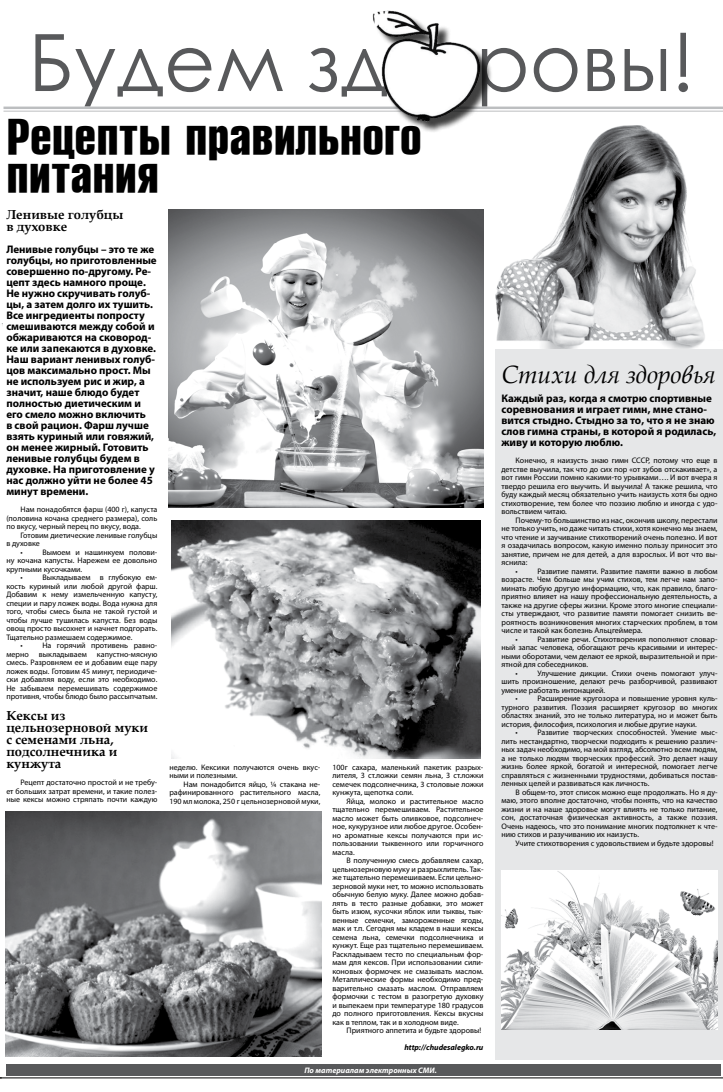
<style>
.page{position:relative;width:723px;height:1092px;background:#fff}
.page>*{position:absolute;margin:0;border:0;box-sizing:border-box;transform-origin:0 0}
.t1{font:79.1px "Century Gothic";color:#58595b}
.t2{font:700 45px/38px "a Rubrica Caxa";color:#000}
.t3{font:italic 25px "Book Antiqua";color:#000}
.t4{font:700 13px/12px "Book Antiqua";color:#000}
.t5{font:700 11px/11px "Myriad Pro";color:#000}
.t6{font:8px/8.5px "Myriad Pro";color:#000;text-align:justify}
.t7{font:italic 700 8px "Myriad Pro";color:#fff}
.t8{font:italic 700 8px "Myriad Pro";color:#000}
</style>
<div class="page">
<hr style="left:0;top:1077px;width:723px;height:1px;background:#000">
<img style="left:449px;top:125px;width:256px;height:334px">
<div style="left:495px;top:349px;width:228px;height:711px;background:#e6e7e8"></div>
<div style="left:6px;top:1063px;width:714px;height:12px;background:#58595b"></div>
<hr style="left:4px;top:106px;width:719px;height:3px;background:#bcbec0">
<hr style="left:4px;top:111px;width:719px;height:1px;background:#bcbec0">
<img style="left:358px;top:10px;width:135px;height:142px">
<img style="left:501px;top:870px;width:216px;height:159px">
<img style="left:171px;top:520px;width:309px;height:238px">
<img style="left:6px;top:811px;width:315px;height:245px">
<img style="left:168px;top:210px;width:315px;height:297px">
<h1 class="t1" style="left:29px;top:7px;width:668px">Будем зд ровы!</h1>
<h2 class="t2" style="left:6px;top:120px;width:417px">Рецепты правильного питания</h2>
<h3 class="t4" style="left:6px;top:209px;width:118px">Ленивые голубцы в духовке</h3>
<p class="t5" style="left:6px;top:244px;width:152px">Ленивые голубцы – это те же голубцы, но приготовленные совершенно по-другому. Ре&shy;цепт здесь намного проще.<br>Не нужно скручивать голуб&shy;цы, а затем долго их тушить.<br>Все ингредиенты попросту смешиваются между собой и обжариваются на сковород&shy;ке или запекаются в духовке.<br>Наш вариант ленивых голуб&shy;цов максимально прост. Мы не используем рис и жир, а значит, наше блюдо будет полностью диетическим и его смело можно включить<br>в свой рацион. Фарш лучше взять куриный или говяжий, он менее жирный. Готовить ленивые голубцы будем в духовке. На приготовление у нас должно уйти не более 45 минут времени.</p>
<p class="t6" style="left:6px;top:505px;width:153px;text-indent:14px">Нам понадобятся фарш (400 г), капуста (половина кочана среднего размера), соль по вкусу, черный перец по вкусу, вода.</p>
<p class="t6" style="left:21px;top:531px;width:138px">Готовим диетические ленивые голубцы</p>
<p class="t6" style="left:6px;top:539px;width:35px">в духовке</p>
<p class="t6" style="left:21px;top:548px;width:4px">•</p>
<p class="t6" style="left:42px;top:548px;width:116px">Вымоем и нашинкуем полови-</p>
<p class="t6" style="left:6px;top:556px;width:152px">ну кочана капусты. Нарежем ее довольно</p>
<p class="t6" style="left:6px;top:565px;width:77px">крупными кусочками.</p>
<p class="t6" style="left:21px;top:573px;width:4px">•</p>
<p class="t6" style="left:42px;top:573px;width:116px">Выкладываем в глубокую ем-</p>
<p class="t6" style="left:6px;top:582px;width:153px">кость куриный или любой другой фарш.</p>
<p class="t6" style="left:6px;top:590px;width:153px">Добавим к нему измельченную капусту,</p>
<p class="t6" style="left:6px;top:599px;width:153px">специи и пару ложек воды. Вода нужна для</p>
<p class="t6" style="left:6px;top:607px;width:153px">того, чтобы смесь была не такой густой и</p>
<p class="t6" style="left:6px;top:616px;width:152px">чтобы лучше тушилась капуста. Без воды</p>
<p class="t6" style="left:6px;top:624px;width:153px">овощ просто высохнет и начнет подгорать.</p>
<p class="t6" style="left:6px;top:633px;width:127px">Тщательно размешаем содержимое.</p>
<p class="t6" style="left:21px;top:641px;width:4px">•</p>
<p class="t6" style="left:42px;top:641px;width:116px">На горячий противень равно-</p>
<p class="t6" style="left:6px;top:650px;width:24px">мерно</p>
<p class="t6" style="left:39px;top:650px;width:49px">выкладываем</p>
<p class="t6" style="left:6px;top:650px;width:153px;text-indent:91px">капустно-мясную смесь. Разровняем ее и добавим еще пару ложек воды. Готовим 45 минут, периодиче&shy;ски добавляя воду, если это необходимо.<br>Не забываем перемешивать содержимое противня, чтобы блюдо было рассыпчатым.</p>
<h3 class="t4" style="left:6px;top:709px;width:143px">Кексы из цельнозерновой муки с семенами льна, подсолнечника и кунжута</h3>
<p class="t6" style="left:6px;top:778px;width:153px;text-indent:14px">Рецепт достаточно простой и не требу&shy;ет больших затрат времени, и такие полез&shy;ные кексы можно стряпать почти каждую</p>
<p class="t6" style="left:169px;top:762px;width:152px">неделю. Кексики получаются очень вкус&shy;ными и полезными.</p>
<p class="t6" style="left:169px;top:779px;width:153px;text-indent:14px">Нам понадобится яйцо, ¼ стакана не&shy;рафинированного растительного масла, 190 мл молока, 250 г цельнозерновой муки,</p>
<p class="t6" style="left:332px;top:762px;width:153px">100г сахара, маленький пакетик разрых&shy;лителя, 3 ст.ложки семян льна, 3 ст.ложки семечек подсолнечника, 3 столовые ложки кунжута, щепотка соли.</p>
<p class="t6" style="left:332px;top:796px;width:153px;text-indent:14px">Яйца, молоко и растительное масло тщательно перемешиваем. Растительное масло может быть оливковое, подсолнеч&shy;ное, кукурузное или любое другое. Особен&shy;но ароматные кексы получаются при ис&shy;пользовании тыквенного или горчичного масла.</p>
<p class="t6" style="left:332px;top:856px;width:153px;text-indent:14px">В полученную смесь добавляем сахар, цельнозерновую муку и разрыхлитель. Так&shy;же тщательно перемешиваем. Если цельно&shy;зерновой муки нет, то можно использовать обычную белую муку. Далее можно добав&shy;лять в тесто разные добавки, это может быть изюм, кусочки яблок или тыквы, тык&shy;венные семечки, замороженные ягоды, мак и т.п. Сегодня мы кладем в наши кексы семена льна, семечки подсолнечника и кунжут. Еще раз тщательно перемешиваем.<br>Раскладываем тесто по специальным фор&shy;мам для кексов. При использовании сили&shy;коновых формочек не смазывать маслом.<br>Металлические формы необходимо пред&shy;варительно смазать маслом. Отправляем формочки с тестом в разогретую духовку и выпекаем при температуре 180 градусов до полного приготовления. Кексы вкусны как в теплом, так и в холодном виде.</p>
<p class="t6" style="left:347px;top:1026px;width:136px">Приятного аппетита и будьте здоровы!</p>
<p class="t8" style="left:404px;top:1042px;width:81px">http://chudesalegko.ru</p>
<p class="t7" style="left:304px;top:1064px;width:134px">По материалам электронных СМИ.</p>
<h3 class="t3" style="left:501px;top:356px;width:216px">Стихи для здоровья</h3>
<h3 class="t5" style="left:501px;top:392px;width:216px">Каждый раз, когда я смотрю спортивные соревнования и играет гимн, мне стано&shy;вится стыдно. Стыдно за то, что я не знаю слов гимна страны, в которой я родилась, живу и которую люблю.</h3>
<p class="t6" style="left:501px;top:456px;width:218px;text-indent:14px">Конечно, я наизусть знаю гимн СССР, потому что еще в детстве выучила, так что до сих пор «от зубов отскакивает», а вот гимн России помню какими-то урывками…. И вот вчера я твердо решила его выучить. И выучила! А также решила, что буду каждый месяц обязательно учить наизусть хотя бы одно стихотворение, тем более что поэзию люблю и иногда с удо&shy;вольствием читаю.</p>
<p class="t6" style="left:516px;top:515px;width:203px">Почему-то большинство из нас, окончив школу, перестали</p>
<p class="t6" style="left:501px;top:524px;width:218px">не только учить, но даже читать стихи, хотя конечно мы знаем,</p>
<p class="t6" style="left:501px;top:532px;width:217px">что чтение и заучивание стихотворений очень полезно. И вот</p>
<p class="t6" style="left:501px;top:541px;width:217px">я озадачилась вопросом, какую именно пользу приносит это</p>
<p class="t6" style="left:501px;top:549px;width:217px">занятие, причем не для детей, а для взрослых. И вот что вы-</p>
<p class="t6" style="left:501px;top:558px;width:27px">яснила:</p>
<p class="t6" style="left:516px;top:566px;width:4px">•</p>
<p class="t6" style="left:537px;top:566px;width:182px">Развитие памяти. Развитие памяти важно в любом</p>
<p class="t6" style="left:501px;top:575px;width:217px">возрасте. Чем больше мы учим стихов, тем легче нам запо-</p>
<p class="t6" style="left:501px;top:583px;width:218px">минать любую другую информацию, что, как правило, благо-</p>
<p class="t6" style="left:501px;top:592px;width:218px">приятно влияет на нашу профессиональную деятельность, а</p>
<p class="t6" style="left:501px;top:600px;width:218px">также на другие сферы жизни. Кроме этого многие специали-</p>
<p class="t6" style="left:501px;top:609px;width:217px">сты утверждают, что развитие памяти помогает снизить ве-</p>
<p class="t6" style="left:501px;top:617px;width:218px">роятность возникновения многих старческих проблем, в том</p>
<p class="t6" style="left:501px;top:626px;width:143px">числе и такой как болезнь Альцгеймера.</p>
<p class="t6" style="left:516px;top:634px;width:4px">•</p>
<p class="t6" style="left:537px;top:634px;width:182px">Развитие речи. Стихотворения пополняют словар-</p>
<p class="t6" style="left:501px;top:643px;width:218px">ный запас человека, обогащают речь красивыми и интерес-</p>
<p class="t6" style="left:501px;top:651px;width:217px">ными оборотами, чем делают ее яркой, выразительной и при-</p>
<p class="t6" style="left:501px;top:660px;width:88px">ятной для собеседников.</p>
<p class="t6" style="left:516px;top:668px;width:4px">•</p>
<p class="t6" style="left:537px;top:668px;width:181px">Улучшение дикции. Стихи очень помогают улуч-</p>
<p class="t6" style="left:501px;top:677px;width:218px">шить произношение, делают речь разборчивой, развивают</p>
<p class="t6" style="left:501px;top:685px;width:105px">умение работать интонацией.</p>
<p class="t6" style="left:516px;top:694px;width:4px">•</p>
<p class="t6" style="left:537px;top:694px;width:182px">Расширение кругозора и повышение уровня куль-</p>
<p class="t6" style="left:501px;top:702px;width:217px">турного развития. Поэзия расширяет кругозор во многих</p>
<p class="t6" style="left:501px;top:711px;width:217px">областях знаний, это не только литература, но и может быть</p>
<p class="t6" style="left:501px;top:719px;width:197px">история, философия, психология и любые другие науки.</p>
<p class="t6" style="left:516px;top:728px;width:4px">•</p>
<p class="t6" style="left:501px;top:728px;width:218px;text-indent:36px">Развитие творческих способностей. Умение мыс&shy;лить нестандартно, творчески подходить к решению различ&shy;ных задач необходимо, на мой взгляд, абсолютно всем людям, а не только людям творческих профессий. Это делает нашу жизнь более яркой, богатой и интересной, помогает легче справляться с жизненными трудностями, добиваться постав&shy;ленных целей и развиваться как личность.</p>
<p class="t6" style="left:501px;top:787px;width:218px;text-indent:14px">В общем-то, этот список можно еще продолжать. Но я ду&shy;маю, этого вполне достаточно, чтобы понять, что на качество жизни и на наше здоровье могут влиять не только питание, сон, достаточная физическая активность, а также поэзия.<br>Очень надеюсь, что это понимание многих подтолкнет к чте&shy;нию стихов и разучиванию их наизусть.</p>
<p class="t6" style="left:516px;top:838px;width:200px">Учите стихотворения с удовольствием и будьте здоровы!</p>
</div>
